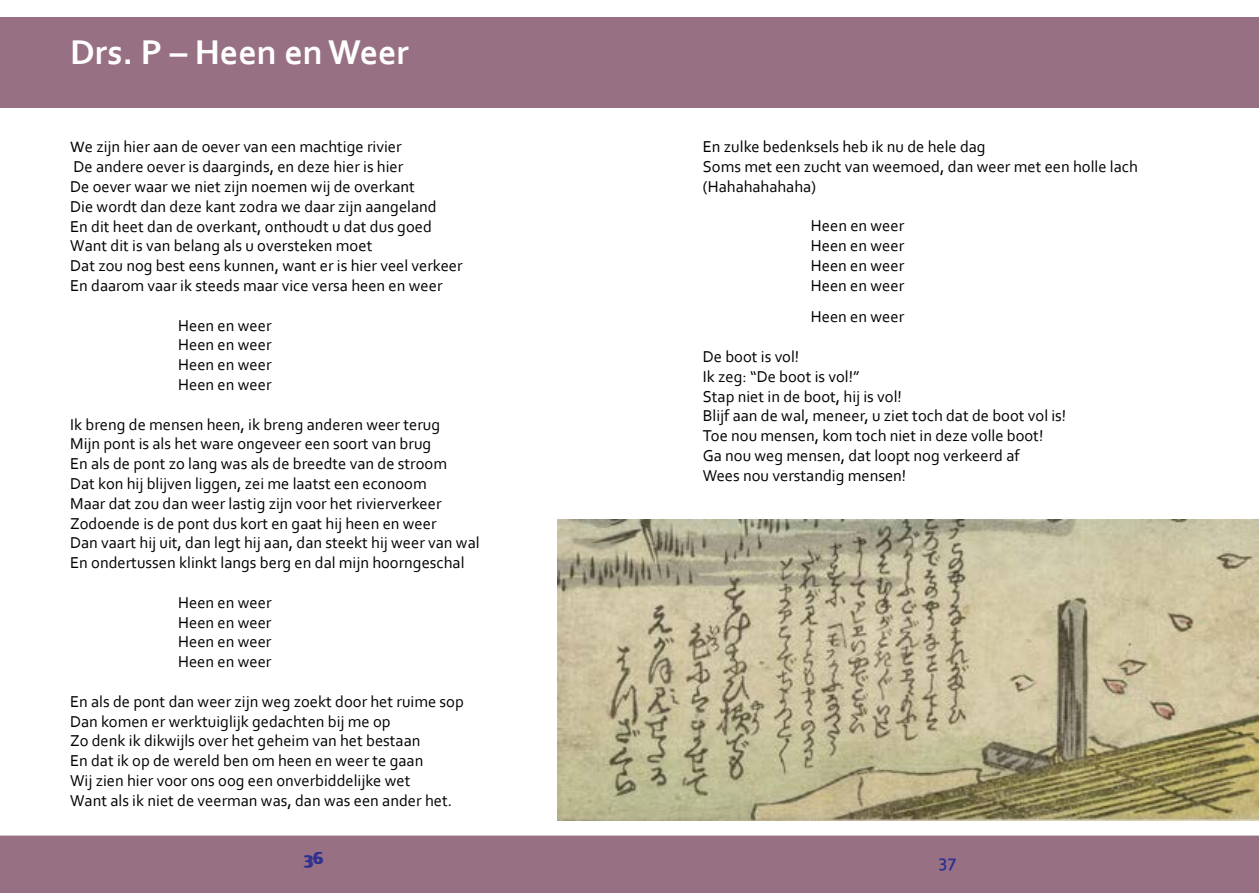
<style>
.page{position:relative;width:1259px;height:893px;background:#fff}
.page>*{position:absolute;margin:0;border:0;box-sizing:border-box;transform-origin:0 0}
.t1{font:700 36px "Corbel";color:#fff}
.t2{font:700 18px "Corbel";color:#2e3092}
.t3{font:16.5px/19.8px "Corbel";color:#000}
.s1{font-family:"Calibri"}
</style>
<div class="page">
<div style="left:0;top:17px;width:1259px;height:91px;background:#987084"></div>
<div style="left:0;top:836px;width:1259px;height:57px;background:#987084"></div>
<img style="left:557px;top:519px;width:702px;height:301px">
<h1 class="t1" style="left:70px;top:30px;width:340px">Drs. P – Heen en Weer</h1>
<p class="t3" style="left:70px;top:137px;width:394px"><span class="s1">W</span>e zijn hier aan de oever van een machtige rivier<br>De andere oever is daarginds, en deze hier is hier<br>De oever waar we niet zijn noemen wij de overkant<br>Die wordt dan deze kant zodra we daar zijn aangeland<br>En dit heet dan de overkant, onthoudt u dat dus goed Want dit is van belang als u oversteken moet<br>Dat zou nog best eens kunnen, want er is hier veel verkeer En daarom vaar ik steeds maar vice versa heen en weer</p>
<p class="t3" style="left:178px;top:315px;width:95px;text-align:justify">Heen en weer Heen en weer Heen en weer Heen en weer</p>
<p class="t3" style="left:70px;top:414px;width:411px">Ik breng de mensen heen, ik breng anderen weer terug<br>Mijn pont is als het ware ongeveer een soort van brug<br>En als de pont zo lang was als de breedte van de stroom<br>Dat kon hij blijven liggen, zei me laatst een econoom<br>Maar dat zou dan weer lastig zijn voor het rivierverkeer Zodoende is de pont dus kort en gaat hij heen en weer<br>Dan vaart hij uit, dan legt hij aan, dan steekt hij weer van wal En ondertussen klinkt langs berg en dal mijn hoorngeschal</p>
<p class="t3" style="left:178px;top:592px;width:95px;text-align:justify">Heen en weer Heen en weer Heen en weer Heen en weer</p>
<p class="t3" style="left:70px;top:691px;width:395px">En als de pont dan weer zijn weg zoekt door het ruime sop Dan komen er werktuiglijk gedachten bij me op<br>Zo denk ik dikwijls over het geheim van het bestaan<br>En dat ik op de wereld ben om heen en weer te gaan<br>Wij zien hier voor ons oog een onverbiddelijke wet<br>Want als ik niet de veerman was, dan was een ander het.</p>
<p class="t3" style="left:703px;top:136px;width:436px">En zulke bedenksels heb ik nu de hele dag<br>Soms met een zucht van weemoed, dan weer met een holle lach (Hahahahahaha)</p>
<p class="t3" style="left:811px;top:215px;width:95px;text-align:justify">Heen en weer Heen en weer Heen en weer Heen en weer</p>
<p class="t3" style="left:811px;top:307px;width:95px">Heen en weer</p>
<p class="t3" style="left:703px;top:346px;width:365px">De boot is vol!<br>Ik zeg: “De boot is vol!”<br>Stap niet in de boot, hij is vol!<br>Blijf aan de wal, meneer, u ziet toch dat de boot vol is!<br>Toe nou mensen, kom toch niet in deze volle boot!<br>Ga nou weg mensen, dat loopt nog verkeerd af<br>Wees nou verstandig mensen!</p>
<p class="t2" style="left:305px;top:847px;width:20px">36</p>
<p class="t2" style="left:939px;top:850px;width:19px">37</p>
</div>
